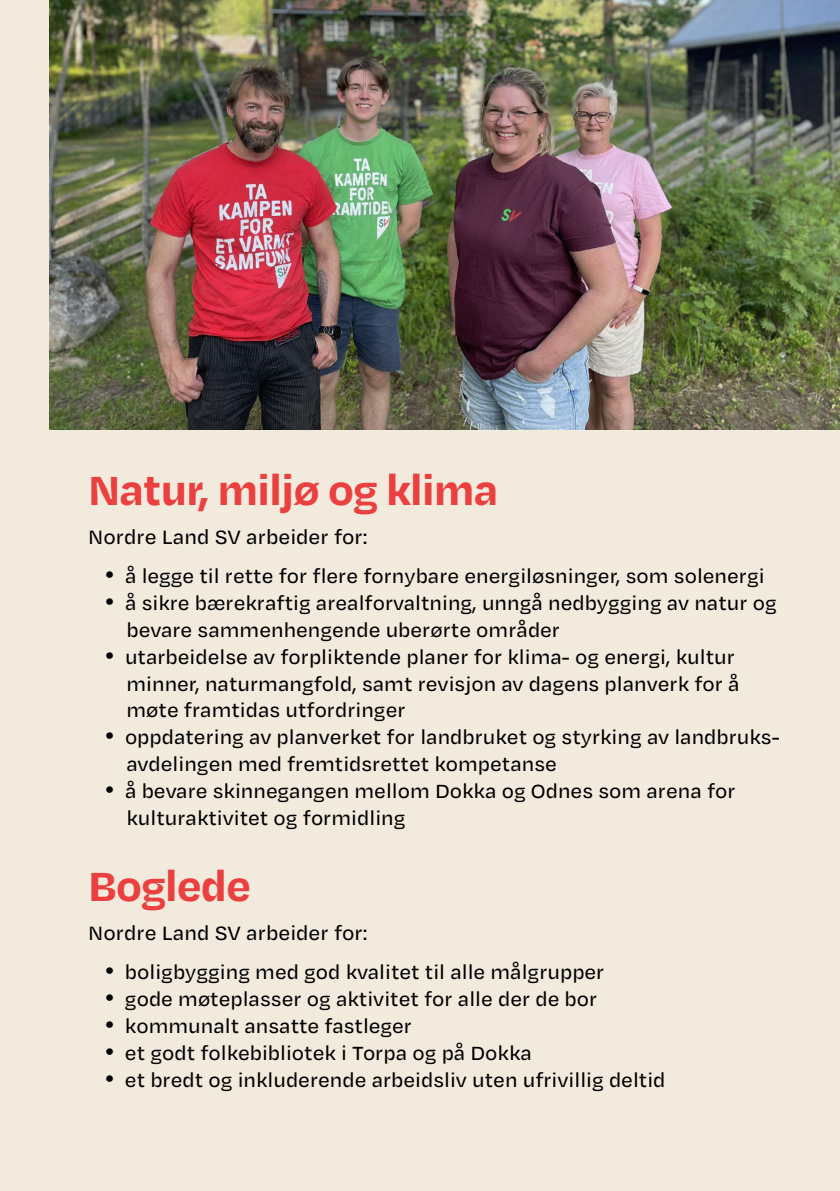
<style>
.page{position:relative;width:840px;height:1191px;background:#fff}
.page>*{position:absolute;margin:0;border:0;box-sizing:border-box;transform-origin:0 0}
.t1{font:700 46.8px "Degular Text";letter-spacing:-.025em;color:#eb4040}
.t2{font:500 22.2px "Degular Text";color:#000}
.t3{font:500 22px/27px "Degular Text";color:#000}
.s1{font-family:"Rockwell";font-weight:700}
</style>
<div class="page">
<div style="left:0;top:0;width:839px;height:1191px;background:#f2ebdd"></div>
<img style="left:50px;top:0;width:789px;height:430px">
<h1 class="t1" style="left:88px;top:458px;width:412px">Natur, miljø og klima</h1>
<p class="t2" style="left:88px;top:522px;width:281px">Nordre Land SV arbeider for:</p>
<p class="t3" style="left:105px;top:561px;width:660px"><span class="s1">•</span> å legge til rette for flere fornybare energiløsninger, som solenergi</p>
<p class="t3" style="left:126px;top:588px;width:651px;text-indent:-21px"><span class="s1">•</span> å sikre bærekraftig arealforvaltning, unngå nedbygging av natur og bevare sammenhengende uberørte områder</p>
<p class="t3" style="left:126px;top:642px;width:614px;text-indent:-21px"><span class="s1">•</span> utarbeidelse av forpliktende planer for klima- og energi, kultur minner, naturmangfold, samt revisjon av dagens planverk for å møte framtidas utfordringer</p>
<p class="t3" style="left:126px;top:723px;width:654px;text-indent:-21px"><span class="s1">•</span> oppdatering av planverket for landbruket og styrking av landbruks&shy;avdelingen med fremtidsrettet kompetanse</p>
<p class="t3" style="left:126px;top:776px;width:610px;text-indent:-21px"><span class="s1">•</span> å bevare skinnegangen mellom Dokka og Odnes som arena for kulturaktivitet og formidling</p>
<h1 class="t1" style="left:88px;top:854px;width:164px">Boglede</h1>
<p class="t2" style="left:88px;top:919px;width:281px">Nordre Land SV arbeider for:</p>
<p class="t3" style="left:105px;top:957px;width:500px"><span class="s1">•</span> boligbygging med god kvalitet til alle målgrupper</p>
<p class="t3" style="left:105px;top:984px;width:493px"><span class="s1">•</span> gode møteplasser og aktivitet for alle der de bor</p>
<p class="t3" style="left:105px;top:1011px;width:308px"><span class="s1">•</span> kommunalt ansatte fastleger</p>
<p class="t3" style="left:105px;top:1038px;width:427px"><span class="s1">•</span> et godt folkebibliotek i Torpa og på Dokka</p>
<p class="t3" style="left:105px;top:1065px;width:561px"><span class="s1">•</span> et bredt og inkluderende arbeidsliv uten ufrivillig deltid</p>
</div>
